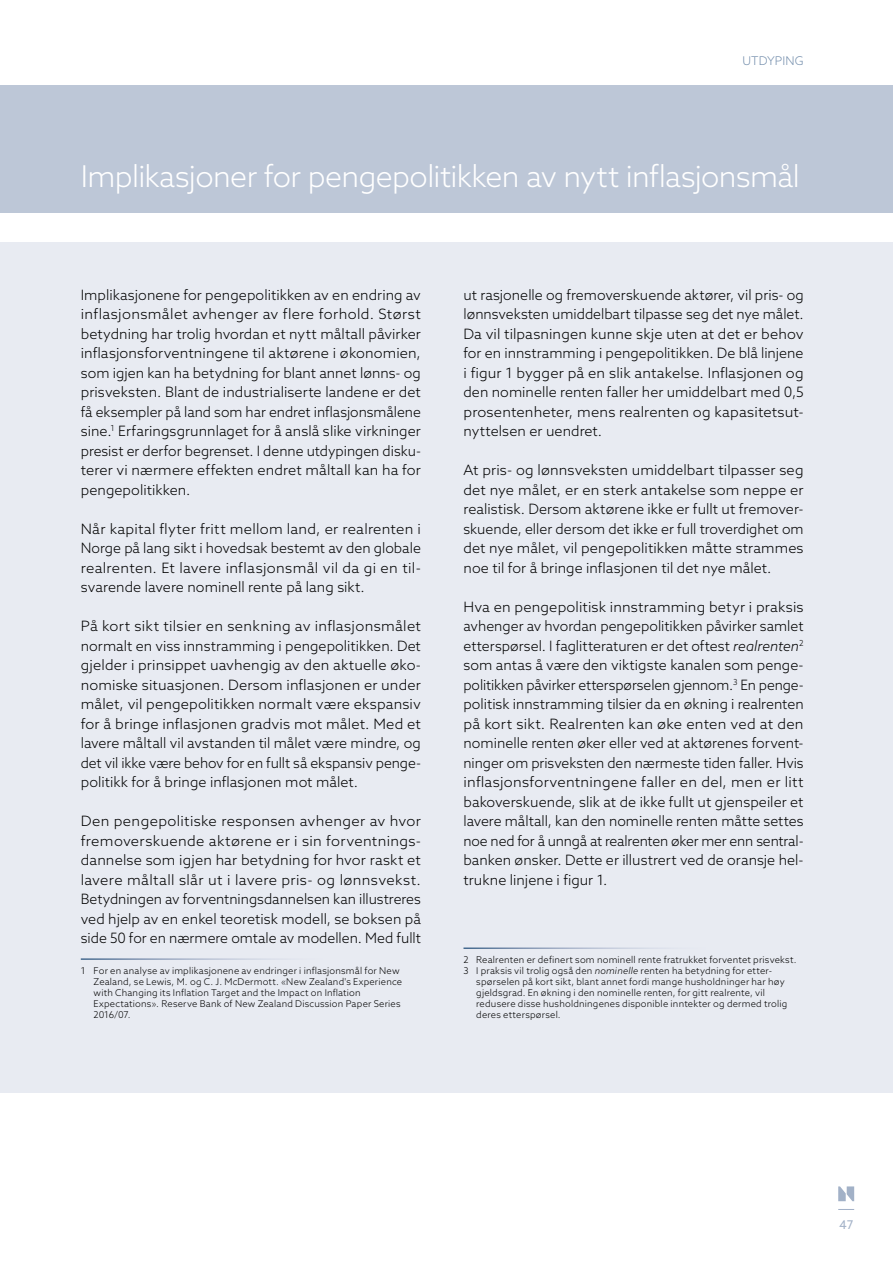
<style>
.page{position:relative;width:893px;height:1263px;background:#fff}
.page>*{position:absolute;margin:0;border:0;box-sizing:border-box;transform-origin:0 0}
.t1{font:300 30px "Azo Sans";letter-spacing:-.02em;color:#fff}
.t2{font:300 14.25px/19.5px "Azo Sans";letter-spacing:.005em;color:#000}
.t3{font:300 12px "Azo Sans";letter-spacing:.015em;color:#758fad}
.t4{font:12px "Azo Sans";color:#a2b1c7}
.t5{font:300 9.3px/10.8px "Azo Sans";letter-spacing:.02em;color:#000}
.s1{font-style:italic}
</style>
<div class="page">
<div style="left:0;top:85px;width:893px;height:128px;background:#bdc7d7"></div>
<div style="left:0;top:242px;width:893px;height:851px;background:#e8ebf2"></div>
<hr style="left:81px;top:958px;width:255px;height:2px;background:#fff">
<hr style="left:463px;top:947px;width:256px;height:2px;background:#fff">
<svg style="left:838px;top:1209px;width:16px;height:1px"></svg>
<svg style="left:838px;top:1186px;width:16px;height:15px"></svg>
<p class="t3" style="left:742px;top:53px;width:63px">Utdyping</p>
<h1 class="t1" style="left:81px;top:157px;width:721px">I mplikasjoner for pengepolitikken av nytt inflasjonsmål</h1>
<p class="t2" style="left:81px;top:285px;width:342px">Implikasjonene for pengepolitikken av en endring av inflasjonsmålet avhenger av flere forhold. Størst betydning har trolig hvordan et nytt måltall påvirker inflasjonsforventningene til aktørene i økonomien, som igjen kan ha betydning for blant annet lønns- og prisveksten. Blant de industrialiserte landene er det få eksempler på land som har endret inflasjonsmålene sine.<sup>1</sup> Erfaringsgrunnlaget for å anslå slike virkninger presist er derfor begrenset. I denne utdypingen disku&shy;terer vi nærmere effekten endret måltall kan ha for pengepolitikken.</p>
<p class="t2" style="left:81px;top:519px;width:342px">Når kapital flyter fritt mellom land, er realrenten i Norge på lang sikt i hovedsak bestemt av den globale realrenten. Et lavere inflasjonsmål vil da gi en til&shy;svarende lavere nominell rente på lang sikt.</p>
<p class="t2" style="left:81px;top:616px;width:342px">På kort sikt tilsier en senkning av inflasjonsmålet normalt en viss innstramming i pengepolitikken. Det gjelder i prinsippet uavhengig av den aktuelle øko&shy;nomiske situasjonen. Dersom inflasjonen er under målet, vil pengepolitikken normalt være ekspansiv for å bringe inflasjonen gradvis mot målet. Med et lavere måltall vil avstanden til målet være mindre, og det vil ikke være behov for en fullt så ekspansiv penge&shy;politikk for å bringe inflasjonen mot målet.</p>
<p class="t2" style="left:81px;top:811px;width:342px">Den pengepolitiske responsen avhenger av hvor fremoverskuende aktørene er i sin forventnings&shy;dannelse som igjen har betydning for hvor raskt et lavere måltall slår ut i lavere pris- og lønnsvekst.<br>Betydningen av forventningsdannelsen kan illustreres ved hjelp av en enkel teoretisk modell, se boksen på side 50 for en nærmere omtale av modellen. Med fullt</p>
<p class="t5" style="left:94px;top:965px;width:310px;text-indent:-13px">1 For en analyse av implikasjonene av endringer i inflasjonsmål for New Zealand, se Lewis, M. og C. J. McDermott. «New Zealand's Experience with Changing its Inflation Target and the Impact on Inflation Expectations». Reserve Bank of New Zealand Discussion Paper Series 2016/07.</p>
<p class="t2" style="left:463px;top:285px;width:342px">ut rasjonelle og fremoverskuende aktører, vil pris- og lønnsveksten umiddelbart tilpasse seg det nye målet.<br>Da vil tilpasningen kunne skje uten at det er behov for en innstramming i pengepolitikken. De blå linjene i figur 1 bygger på en slik antakelse. Inflasjonen og den nominelle renten faller her umiddelbart med 0,5 prosentenheter, mens realrenten og kapasitetsut&shy;nyttelsen er uendret.</p>
<p class="t2" style="left:463px;top:460px;width:342px;text-align:justify">At pris- og lønnsveksten umiddelbart tilpasser seg det nye målet, er en sterk antakelse som neppe er realistisk. Dersom aktørene ikke er fullt ut fremover&shy;skuende, eller dersom det ikke er full troverdighet om det nye målet, vil pengepolitikken måtte strammes noe til for å bringe inflasjonen til det nye målet.</p>
<p class="t2" style="left:463px;top:597px;width:342px">Hva en pengepolitisk innstramming betyr i praksis avhenger av hvordan pengepolitikken påvirker samlet etterspørsel. I faglitteraturen er det oftest <span class="s1">realrenten</span><sup>2 </sup>som antas å være den viktigste kanalen som penge&shy;politikken påvirker etterspørselen gjennom.<sup>3</sup> En penge&shy;politisk innstramming tilsier da en økning i realrenten på kort sikt. Realrenten kan øke enten ved at den nominelle renten øker eller ved at aktørenes forvent&shy;ninger om prisveksten den nærmeste tiden faller. Hvis inflasjonsforventningene faller en del, men er litt bakoverskuende, slik at de ikke fullt ut gjenspeiler et lavere måltall, kan den nominelle renten måtte settes noe ned for å unngå at realrenten øker mer enn sentral&shy;banken ønsker. Dette er illustrert ved de oransje hel&shy;trukne linjene i figur 1.</p>
<p class="t5" style="left:463px;top:954px;width:334px">2 Realrenten er definert som nominell rente fratrukket forventet prisvekst.<br>3 I praksis vil trolig også den <span class="s1">nominelle</span> renten ha betydning for etter-</p>
<p class="t5" style="left:476px;top:976px;width:313px">spørselen på kort sikt, blant annet fordi mange husholdninger har høy gjeldsgrad. En økning i den nominelle renten, for gitt realrente, vil redusere disse husholdningenes disponible inntekter og dermed trolig deres etterspørsel.</p>
<p class="t4" style="left:839px;top:1217px;width:16px">47</p>
</div>
